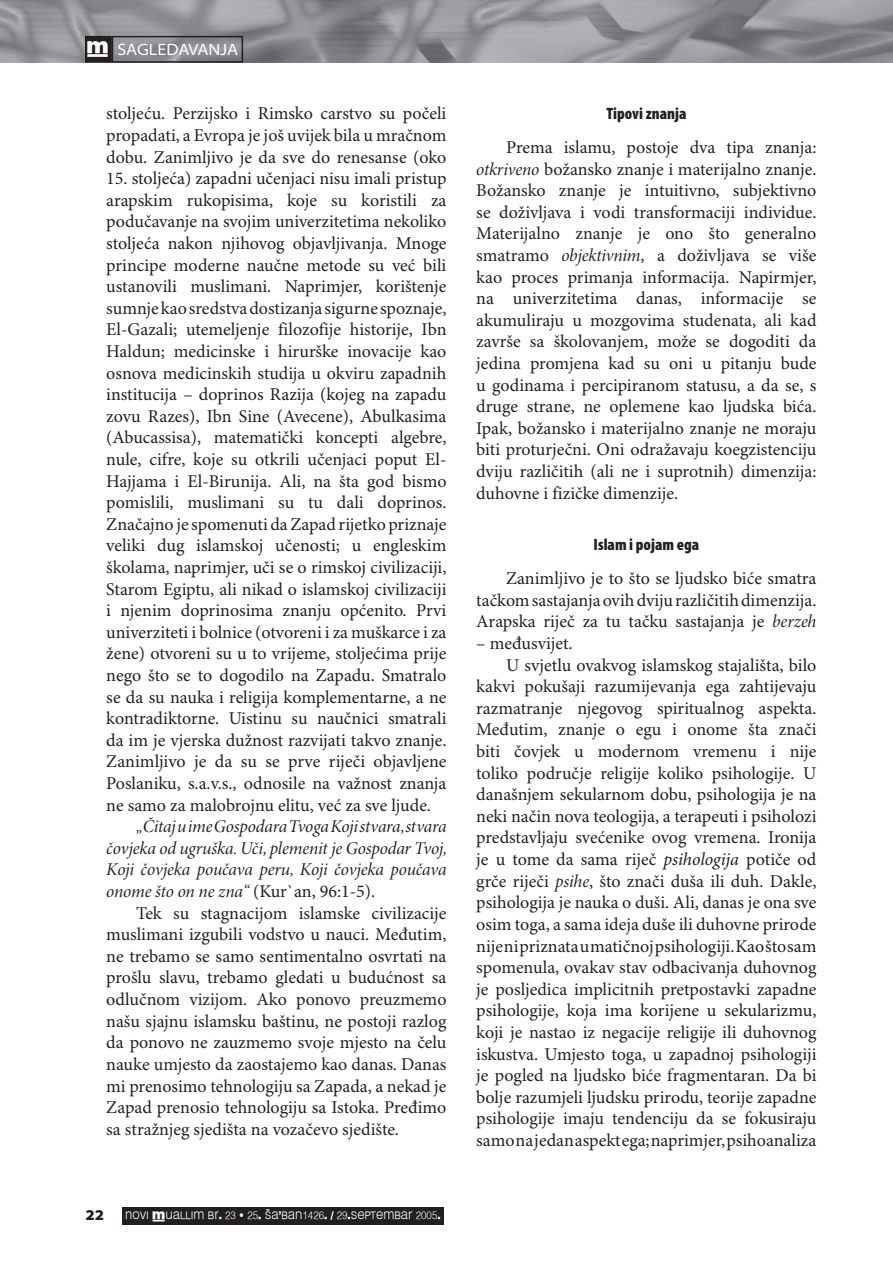
<style>
.page{position:relative;width:893px;height:1263px;background:#fff}
.page>*{position:absolute;margin:0;border:0;box-sizing:border-box;transform-origin:0 0}
.t1{font:18px/21.6px "Minion Pro";color:#231f20;text-align:justify}
.t2{font:18px/21.6px "Minion Pro It Subh";letter-spacing:-.005em;color:#231f20;text-align:justify}
.t3{font:900 condensed 16.5px "Myriad Pro";color:#231f20}
.t4{font:semi-expanded 16.5px "Myriad Pro";color:#fff}
.t5{font:16.5px "Muallim";color:#fff}
.t6{font:900 semi-expanded 15px "Myriad Pro";color:#231f20}
.t7{font:10.8px "Muallim";color:#f9f9f9;scale:.91 1}
.s1{font-family:"Minion Pro"}
.s2{font-family:"Minion Pro It Subh"}
.s3{font-style:italic}
</style>
<div class="page">
<img style="left:0;top:0;width:893px;height:62px">
<div style="left:86px;top:37px;width:25px;height:25px;background:#231f20"></div>
<div style="left:85px;top:36px;width:27px;height:27px;border:2px solid #231f20"></div>
<div style="left:112px;top:36px;width:131px;height:27px;border:2px solid #231f20"></div>
<div style="left:122px;top:1206px;width:322px;height:18px;background:#231f20"></div>
<p class="t5" style="left:87px;top:37px;width:24px">†</p>
<p class="t4" style="left:117px;top:40px;width:122px">SAGLEDAVANJA</p>
<p class="t1" style="left:106px;top:104px;width:342px">stoljeću. Perzijsko i Rimsko carstvo su počeli propadati, a Evropa je još uvijek bila u mračnom dobu. Zanimljivo je da sve do renesanse (oko</p>
<p class="t1" style="left:106px;top:168px;width:342px">15. stoljeća) zapadni učenjaci nisu imali pristup arapskim rukopisima, koje su koristili za podučavanje na svojim univerzitetima nekoliko stoljeća nakon njihovog objavljivanja. Mnoge principe moderne naučne metode su već bili ustanovili muslimani. Naprimjer, korištenje sumnje kao sredstva dostizanja sigurne spoznaje, El-Gazali; utemeljenje filozofije historije, Ibn Haldun; medicinske i hirurške inovacije kao osnova medicinskih studija u okviru zapadnih institucija – doprinos Razija (kojeg na zapadu zovu Razes), Ibn Sine (Avecene), Abulkasima (Abucassisa), matematički koncepti algebre, nule, cifre, koje su otkrili učenjaci poput El-Hajjama i El-Birunija. Ali, na šta god bismo pomislili, muslimani su tu dali doprinos.<br>Značajno je spomenuti da Zapad rijetko priznaje veliki dug islamskoj učenosti; u engleskim školama, naprimjer, uči se o rimskoj civilizaciji, Starom Egiptu, ali nikad o islamskoj civilizaciji i njenim doprinosima znanju općenito. Prvi univerziteti i bolnice (otvoreni i za muškarce i za žene) otvoreni su u to vrijeme, stoljećima prije nego što se to dogodilo na Zapadu. Smatralo se da su nauka i religija komplementarne, a ne kontradiktorne. Uistinu su naučnici smatrali da im je vjerska dužnost razvijati takvo znanje.<br>Zanimljivo je da su se prve riječi objavljene Poslaniku, s.a.v.s., odnosile na važnost znanja ne samo za malobrojnu elitu, već za sve ljude.</p>
<p class="t2" style="left:106px;top:816px;width:342px;text-indent:30px">„Čitaj u ime Gospodara Tvoga Koji stvara, stvara čovjeka od ugruška. Uči, plemenit je Gospodar Tvoj, Koji čovjeka poučava peru, Koji čovjeka poučava onome što on ne zna“ <span class="s1">(Kur`an, 96:1-5).</span></p>
<p class="t1" style="left:106px;top:903px;width:342px;text-indent:30px">Tek su stagnacijom islamske civilizacije muslimani izgubili vodstvo u nauci. Međutim, ne trebamo se samo sentimentalno osvrtati na prošlu slavu, trebamo gledati u budućnost sa odlučnom vizijom. Ako ponovo preuzmemo našu sjajnu islamsku baštinu, ne postoji razlog da ponovo ne zauzmemo svoje mjesto na čelu nauke umjesto da zaostajemo kao danas. Danas mi prenosimo tehnologiju sa Zapada, a nekad je Zapad prenosio tehnologiju sa Istoka. Pređimo sa stražnjeg sjedišta na vozačevo sjedište.</p>
<p class="t6" style="left:85px;top:1207px;width:20px">22</p>
<p class="t7" style="left:125px;top:1208px;width:348px">NOVI †UALLIM BR. 23 • 25. ŠA’BAN1426. / 29.SEPTEMBAR 2005.</p>
<p class="t3" style="left:606px;top:103px;width:81px">Tipovi znanja</p>
<p class="t1" style="left:476px;top:137px;width:342px;text-indent:30px">Prema islamu, postoje dva tipa znanja: <span class="s2">otkriveno</span> božansko znanje i materijalno znanje.<br>Božansko znanje je intuitivno, subjektivno se doživljava i vodi transformaciji individue.<br>Materijalno znanje je ono što generalno smatramo <span class="s2">objektivnim</span>, a doživljava se više kao proces primanja informacija. Napirmjer, na univerzitetima danas, informacije se akumuliraju u mozgovima studenata, ali kad završe sa školovanjem, može se dogoditi da jedina promjena kad su oni u pitanju bude u godinama i percipiranom statusu, a da se, s druge strane, ne oplemene kao ljudska bića.<br>Ipak, božansko i materijalno znanje ne moraju biti proturječni. Oni odražavaju koegzistenciju dviju različitih (ali ne i suprotnih) dimenzija: duhovne i fizičke dimenzije.</p>
<p class="t3" style="left:594px;top:534px;width:107px">Islam i pojam ega</p>
<p class="t1" style="left:476px;top:568px;width:342px;text-indent:30px">Zanimljivo je to što se ljudsko biće smatra tačkom sastajanja ovih dviju različitih dimenzija.<br>Arapska riječ za tu tačku sastajanja je <span class="s2">berzeh</span></p>
<p class="t1" style="left:476px;top:633px;width:98px">– međusvijet.</p>
<p class="t1" style="left:506px;top:655px;width:312px">U svjetlu ovakvog islamskog stajališta, bilo</p>
<p class="t1" style="left:476px;top:676px;width:342px">kakvi pokušaji razumijevanja ega zahtijevaju</p>
<p class="t1" style="left:476px;top:698px;width:342px">razmatranje njegovog spiritualnog aspekta.</p>
<p class="t1" style="left:476px;top:720px;width:342px">Međutim, znanje o egu i onome šta znači</p>
<p class="t1" style="left:476px;top:741px;width:342px">biti čovjek u modernom vremenu i nije</p>
<p class="t1" style="left:476px;top:763px;width:342px">toliko područje religije koliko psihologije. U</p>
<p class="t1" style="left:476px;top:784px;width:342px">današnjem sekularnom dobu, psihologija je na</p>
<p class="t1" style="left:476px;top:806px;width:342px">neki način nova teologija, a terapeuti i psiholozi</p>
<p class="t1" style="left:476px;top:828px;width:342px">predstavljaju svećenike ovog vremena. Ironija</p>
<p class="t1" style="left:476px;top:849px;width:342px">je u tome da sama riječ <span class="s3">psihologija</span> potiče od</p>
<p class="t1" style="left:476px;top:871px;width:342px">grče riječi <span class="s2">psihe</span>, što znači duša ili duh. Dakle,</p>
<p class="t1" style="left:476px;top:892px;width:342px">psihologija je nauka o duši. Ali, danas je ona sve</p>
<p class="t1" style="left:476px;top:914px;width:342px">osim toga, a sama ideja duše ili duhovne prirode</p>
<p class="t1" style="left:476px;top:936px;width:342px">nije ni priznata u matičnoj psihologiji. Kao što sam</p>
<p class="t1" style="left:476px;top:957px;width:342px">spomenula, ovakav stav odbacivanja duhovnog</p>
<p class="t1" style="left:476px;top:979px;width:342px">je posljedica implicitnih pretpostavki zapadne</p>
<p class="t1" style="left:476px;top:1000px;width:342px">psihologije, koja ima korijene u sekularizmu,</p>
<p class="t1" style="left:476px;top:1022px;width:342px">koji je nastao iz negacije religije ili duhovnog</p>
<p class="t1" style="left:476px;top:1044px;width:342px">iskustva. Umjesto toga, u zapadnoj psihologiji</p>
<p class="t1" style="left:476px;top:1065px;width:342px">je pogled na ljudsko biće fragmentaran. Da bi</p>
<p class="t1" style="left:476px;top:1087px;width:342px">bolje razumjeli ljudsku prirodu, teorije zapadne</p>
<p class="t1" style="left:476px;top:1108px;width:342px">psihologije imaju tendenciju da se fokusiraju</p>
<p class="t1" style="left:476px;top:1130px;width:342px">samo na jedan aspekt ega; naprimjer, psihoanaliza</p>
</div>
